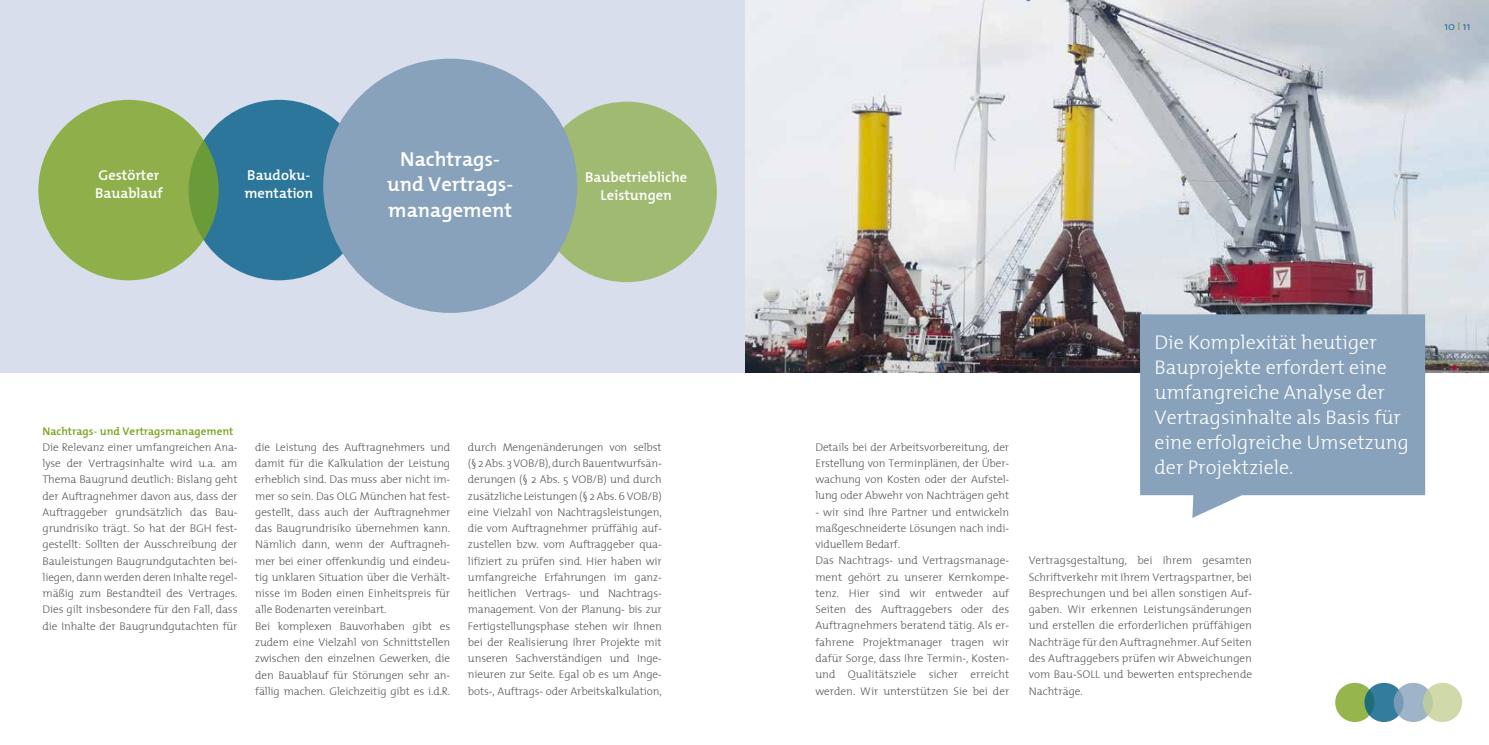
<style>
.page{position:relative;width:1489px;height:745px;background:#fff}
.page>*{position:absolute;margin:0;border:0;box-sizing:border-box;transform-origin:0 0}
.t1{font:600 20.5px/25.6px "The Mix";color:#fff;text-align:center}
.t2{font:300 20px/25px "The Mix";color:#fff}
.t3{font:600 14.5px/18.1px "The Mix";color:#fff}
.t4{font:300 11.25px/16.2px "The Mix";letter-spacing:-.01em;color:#58585a;text-align:justify}
.t5{font:600 11.25px "The Mix";color:#7ca421}
.t6{font:300 11.25px "The Mix";color:#005c86}
.s1{font-weight:400;color:#7ca421}
</style>
<div class="page">
<img style="left:744px;top:0;width:744px;height:372px">
<div style="left:0;top:0;width:744px;height:372px;background:#d8deeb"></div>
<svg style="left:1139px;top:314px;width:285px;height:203px;background:#93abc2"></svg>
<svg style="left:1334px;top:682px;width:40px;height:39px"></svg>
<svg style="left:1364px;top:682px;width:39px;height:39px"></svg>
<svg style="left:1393px;top:682px;width:39px;height:39px"></svg>
<svg style="left:1422px;top:682px;width:39px;height:39px"></svg>
<div style="left:189px;top:100px;width:180px;height:180px;background:#2b769a;border-radius:50%"></div>
<svg style="left:38px;top:100px;width:181px;height:180px;background:#8bad48"></svg>
<div style="left:536px;top:102px;width:180px;height:180px;background:#a0bb71;border-radius:50%"></div>
<div style="left:323px;top:59px;width:254px;height:254px;background:#88a2bc;border-radius:50%"></div>
<p class="t6" style="left:1444px;top:17px;width:28px">10 <span class="s1">I</span> 11</p>
<h1 class="t1" style="left:387px;top:145px;width:127px">Nachtrags&shy;und Vertrags&shy;management</h1>
<p class="t3" style="left:95px;top:166px;width:69px">Gestörter<br>Bauablauf</p>
<p class="t3" style="left:244px;top:166px;width:71px">Baudoku&shy;mentation</p>
<p class="t3" style="left:585px;top:168px;width:104px;text-align:center">Baubetriebliche<br>Leistungen</p>
<p class="t5" style="left:43px;top:421px;width:192px">Nachtrags- und Vertragsmanagement</p>
<p class="t4" style="left:43px;top:438px;width:196px">Die Relevanz einer umfangreichen Ana&shy;lyse der Vertragsinhalte wird u.a. am Thema Baugrund deutlich: Bislang geht der Auftragnehmer davon aus, dass der Auftraggeber grundsätzlich das Bau&shy;grundrisiko trägt. So hat der BGH fest&shy;gestellt: Sollten der Ausschreibung der Bauleistungen Baugrundgutachten bei&shy;liegen, dann werden deren Inhalte regel&shy;mäßig zum Bestandteil des Vertrages.<br>Dies gilt insbesondere für den Fall, dass die Inhalte der Baugrundgutachten für</p>
<p class="t4" style="left:815px;top:438px;width:195px">Details bei der Arbeitsvorbereitung, der Erstellung von Terminplänen, der Über&shy;wachung von Kosten oder der Aufstel&shy;lung oder Abwehr von Nachträgen geht</p>
<p class="t4" style="left:255px;top:438px;width:196px;text-align:left">die Leistung des Auftragnehmers und damit für die Kalkulation der Leistung erheblich sind. Das muss aber nicht im&shy;mer so sein. Das OLG München hat fest&shy;gestellt, dass auch der Auftragnehmer das Baugrundrisiko übernehmen kann.<br>Nämlich dann, wenn der Auftragneh&shy;mer bei einer offenkundig und eindeu&shy;tig unklaren Situation über die Verhält&shy;nisse im Boden einen Einheitspreis für alle Bodenarten vereinbart.<br>Bei komplexen Bauvorhaben gibt es zudem eine Vielzahl von Schnittstellen zwischen den einzelnen Gewerken, die den Bauablauf für Störungen sehr an&shy;fällig machen. Gleichzeitig gibt es i.d.R.</p>
<p class="t4" style="left:468px;top:438px;width:195px">durch Mengenänderungen von selbst (§ 2 Abs. 3 VOB/B), durch Bauentwurfsän&shy;derungen (§ 2 Abs. 5 VOB/B) und durch zusätzliche Leistungen (§ 2 Abs. 6 VOB/B) eine Vielzahl von Nachtragsleistungen, die vom Auftragnehmer prüffähig auf&shy;zustellen bzw. vom Auftraggeber qua&shy;lifiziert zu prüfen sind. Hier haben wir umfangreiche Erfahrungen im ganz&shy;heitlichen Vertrags- und Nachtrags&shy;management. Von der Planung- bis zur Fertigstellungsphase stehen wir Ihnen bei der Realisierung Ihrer Projekte mit unseren Sachverständigen und Inge&shy;nieuren zur Seite. Egal ob es um Ange&shy;bots-, Auftrags- oder Arbeitskalkulation,</p>
<p class="t4" style="left:815px;top:503px;width:195px;text-align:left">- wir sind Ihre Partner und entwickeln maßgeschneiderte Lösungen nach indi&shy;viduellem Bedarf.<br>Das Nachtrags- und Vertragsmanage&shy;ment gehört zu unserer Kernkompe&shy;tenz. Hier sind wir entweder auf Seiten des Auftraggebers oder des Auftragnehmers beratend tätig. Als er&shy;fahrene Projektmanager tragen wir dafür Sorge, dass Ihre Termin-, Kosten&shy;und Qualitätsziele sicher erreicht werden. Wir unterstützen Sie bei der</p>
<h2 class="t2" style="left:1154px;top:329px;width:256px">Die Komplexität heutiger<br>Bauprojekte erfordert eine umfangreiche Analyse der<br>Vertragsinhalte als Basis für eine erfolgreiche Umsetzung der Projektziele.</h2>
<p class="t4" style="left:1028px;top:551px;width:225px">Vertragsgestaltung, bei Ihrem gesamten Schriftverkehr mit Ihrem Vertragspartner, bei Besprechungen und bei allen sonstigen Auf&shy;gaben. Wir erkennen Leistungsänderungen und erstellen die erforderlichen prüffähigen Nachträge für den Auftragnehmer. Auf Seiten des Auftraggebers prüfen wir Abweichungen vom Bau-SOLL und bewerten entsprechende Nachträge.</p>
</div>
